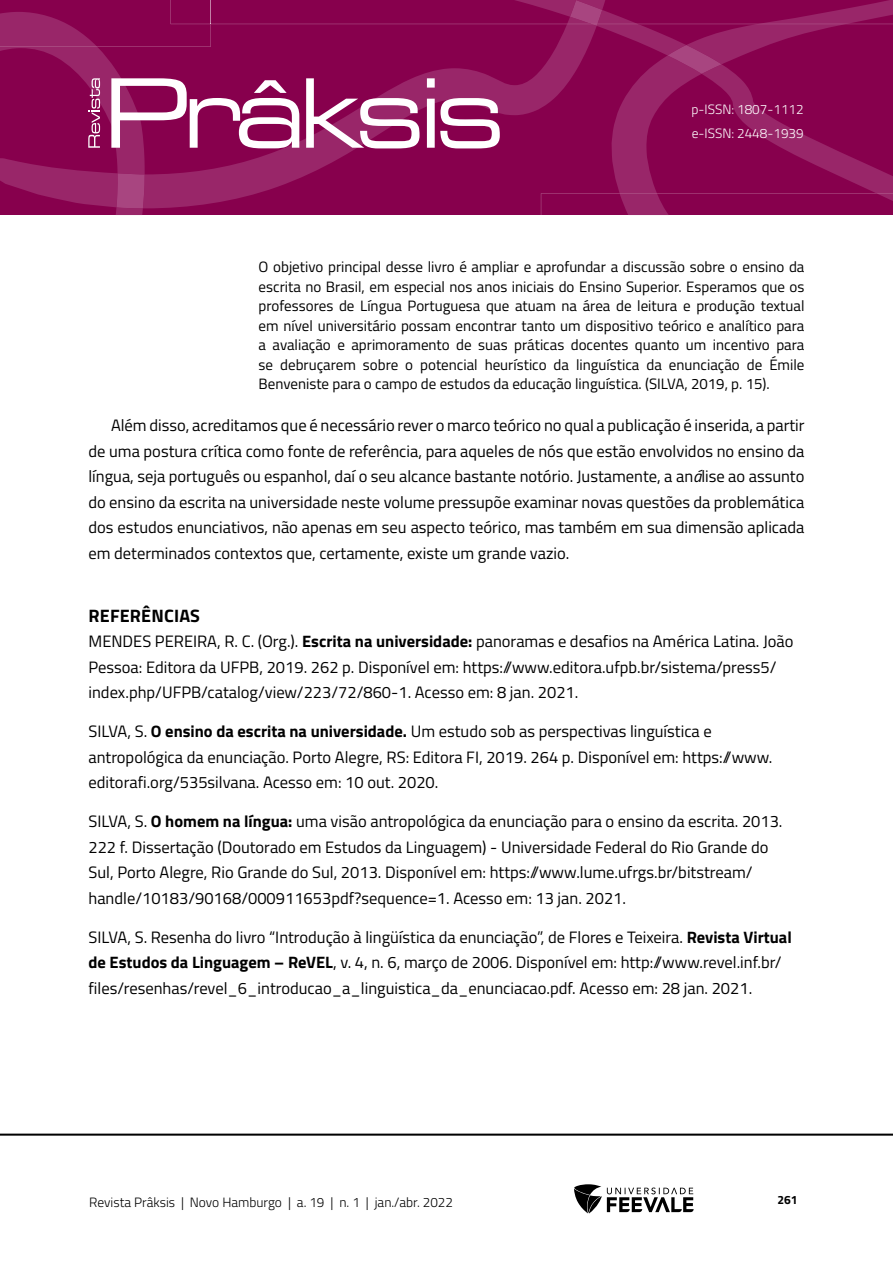
<style>
.page{position:relative;width:893px;height:1263px;background:#fff}
.page>*{position:absolute;margin:0;border:0;box-sizing:border-box;transform-origin:0 0}
.TITILO_1{font:700 18px "Titillium Web";letter-spacing:.01em;color:#000}
.Referências{font:16.5px/25.5px "Titillium Web";color:#000}
.Corpo_de_texto{font:16.5px/25.5px "Titillium Web";color:#000;text-align:justify}
.Citação{font:15px/19.5px "Titillium Web";color:#000;text-align:justify}
.t1{font:300 13.5px "Titillium Web";color:#000}
.t2{font:300 13.5px/24px "Titillium Web";color:#fff}
.t3{font:700 12px "Titillium Web";color:#000}
.s1{font-style:italic}
.s2{font-weight:700}
</style>
<div class="page">
<hr style="left:0;top:1133px;width:893px;height:3px;background:#000">
<svg style="left:574px;top:1184px;width:120px;height:29px"></svg>
<svg style="left:0;top:0;width:893px;height:215px;background:#8f1259"></svg>
<p class="t2" style="left:691px;top:97px;width:114px">p-ISSN: 1807-1112 e-ISSN: 2448-1939</p>
<p class="Citação" style="left:259px;top:256px;width:547px">O objetivo principal desse livro é ampliar e aprofundar a discussão sobre o ensino da escrita no Brasil, em especial nos anos iniciais do Ensino Superior. Esperamos que os professores de Língua Portuguesa que atuam na área de leitura e produção textual em nível universitário possam encontrar tanto um dispositivo teórico e analítico para a avaliação e aprimoramento de suas práticas docentes quanto um incentivo para se debruçarem sobre o potencial heurístico da linguística da enunciação de Émile Benveniste para o campo de estudos da educação linguística. (SILVA, 2019, p. 15).</p>
<p class="Corpo_de_texto" style="left:88px;top:412px;width:718px;text-indent:22px">Além disso, acreditamos que é necessário rever o marco teórico no qual a publicação é inserida, a partir de uma postura crítica como fonte de referência, para aqueles de nós que estão envolvidos no ensino da língua, seja português ou espanhol, daí o seu alcance bastante notório. Justamente, a an<span class="s1">á</span>lise ao assunto do ensino da escrita na universidade neste volume pressupõe examinar novas questões da problemática dos estudos enunciativos, não apenas em seu aspecto teórico, mas também em sua dimensão aplicada em determinados contextos que, certamente, existe um grande vazio.</p>
<p class="TITILO_1" style="left:89px;top:601px;width:113px">REFERÊNCIAS</p>
<p class="Referências" style="left:88px;top:628px;width:706px">MENDES PEREIRA, R. C. (Org.). <span class="s2">Escrita na universidade:</span> panoramas e desafios na América Latina. João<br>Pessoa: Editora da UFPB, 2019. 262 p. Disponível em: https://www.editora.ufpb.br/sistema/press5/ index.php/UFPB/catalog/view/223/72/860-1. Acesso em: 8 jan. 2021.</p>
<p class="Referências" style="left:88px;top:718px;width:685px">SILVA, S. <span class="s2">O ensino da escrita na universidade.</span> Um estudo sob as perspectivas linguística e antropológica da enunciação. Porto Alegre, RS: Editora FI, 2019. 264 p. Disponível em: https://www. editorafi.org/535silvana. Acesso em: 10 out. 2020.</p>
<p class="Referências" style="left:88px;top:808px;width:695px">SILVA, S. <span class="s2">O homem na língua:</span> uma visão antropológica da enunciação para o ensino da escrita. 2013.<br>222 f. Dissertação (Doutorado em Estudos da Linguagem) - Universidade Federal do Rio Grande do Sul, Porto Alegre, Rio Grande do Sul, 2013. Disponível em: https://www.lume.ufrgs.br/bitstream/ handle/10183/90168/000911653pdf?sequence=1. Acesso em: 13 jan. 2021.</p>
<p class="Referências" style="left:88px;top:923px;width:705px">SILVA, S. Resenha do livro “Introdução à lingüística da enunciação”, de Flores e Teixeira. <span class="s2">Revista Virtual de Estudos da Linguagem – ReVEL</span>, v. 4, n. 6, março de 2006. Disponível em: http://www.revel.inf.br/ files/resenhas/revel_6_introducao_a_linguistica_da_enunciacao.pdf. Acesso em: 28 jan. 2021.</p>
<p class="t1" style="left:89px;top:1192px;width:365px">Revista Prâksis | Novo Hamburgo | a. 19 | n. 1 | jan./abr. 2022</p>
<p class="t3" style="left:777px;top:1190px;width:22px">261</p>
</div>
